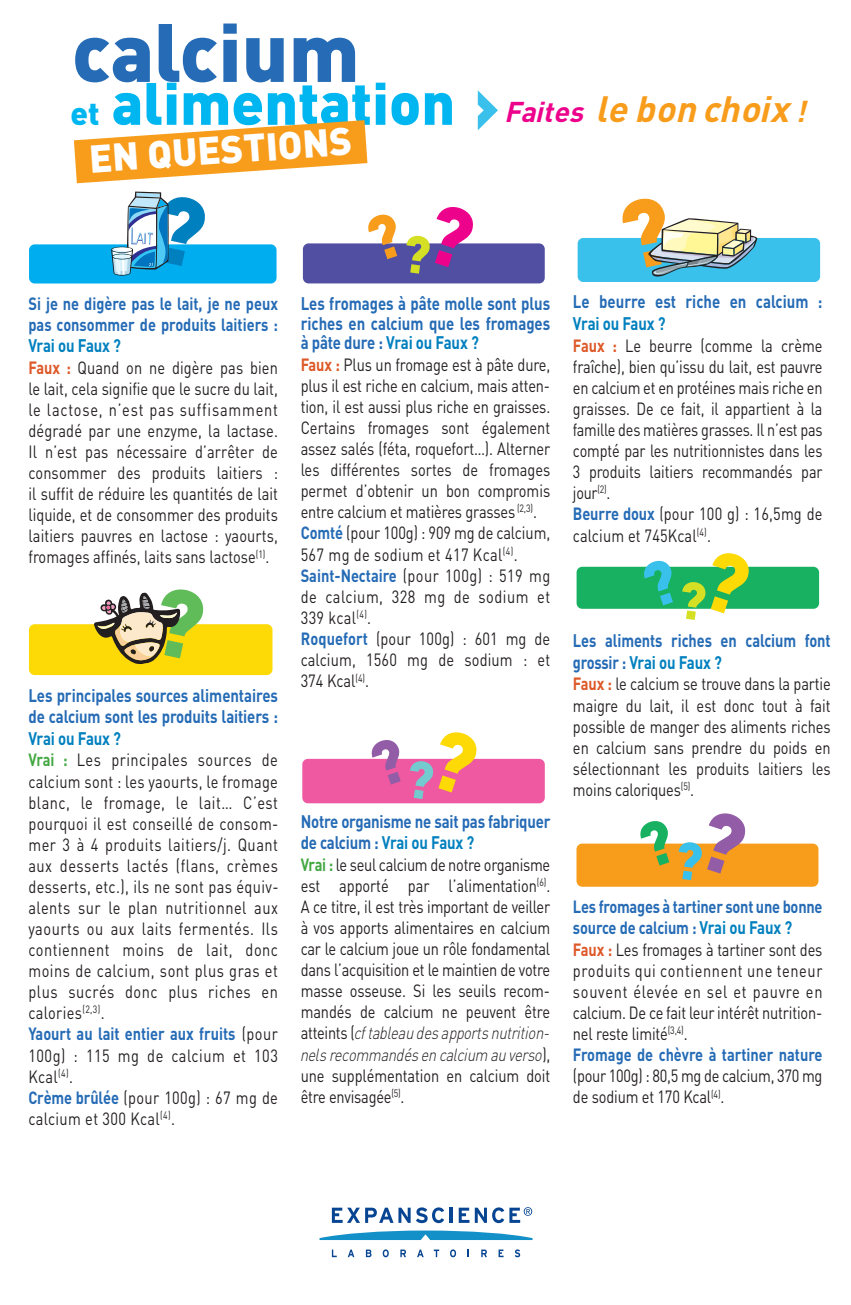
<style>
.page{position:relative;width:851px;height:1305px;background:#fff}
.page>*{position:absolute;margin:0;border:0;box-sizing:border-box;transform-origin:0 0}
.t1{font:900 81.2px "DIN";color:#256bb5}
.t2{font:900 73.8px "DIN";color:#39c1eb}
.t3{font:900 58.6px "DIN";color:#00b6f0}
.t4{font:900 38.4px "DIN";color:#fff}
.t5{font:italic 700 36.2px "DIN";color:#f89c1c}
.t6{font:700 18px/21.6px "DIN";letter-spacing:-.01em;color:#256bb5;scale:.83 1}
.t7{font:700 18px/21.6px "DIN";letter-spacing:-.01em;color:#256bb5;scale:.81 1}
.t8{font:700 18px "DIN";letter-spacing:-.01em;color:#0080be;scale:.83 1}
.t9{font:17.6px/21px "DIN";color:#231f20;scale:.83 1}
.t10{font:17.6px/21px "DIN";letter-spacing:.035em;color:#231f20;scale:.83 1}
.t11{font:700 17.6px/21px "DIN";color:#256bb5;scale:.83 1}
.t12{font:17.6px/21px "DIN";letter-spacing:-.02em;color:#231f20;scale:.83 1}
.s1{font-size:31.6px}
.s2{font-size:28.2px;color:#ed028c}
.s3{font-size:29.8px}
.s4{font-weight:700;color:#dd5827}
.s5{font-weight:700;color:#43a842}
.s6{font-weight:700;color:#256bb5}
.s7{color:#0080be}
.s8{font-weight:300;font-style:italic}
.s9{font-weight:700;font-size:18px;color:#0080be}
</style>
<div class="page">
<svg style="left:332px;top:1207px;width:78px;height:15px"></svg>
<svg style="left:416px;top:1207px;width:28px;height:15px"></svg>
<hr style="left:449px;top:1207px;width:3px;height:15px;background:#074592">
<svg style="left:458px;top:1207px;width:11px;height:15px"></svg>
<svg style="left:319px;top:1230px;width:213px;height:9px"></svg>
<svg style="left:332px;top:1249px;width:5px;height:7px"></svg>
<svg style="left:348px;top:1249px;width:6px;height:7px"></svg>
<svg style="left:366px;top:1249px;width:5px;height:7px"></svg>
<svg style="left:383px;top:1249px;width:6px;height:7px"></svg>
<svg style="left:400px;top:1249px;width:6px;height:7px"></svg>
<svg style="left:417px;top:1249px;width:6px;height:7px"></svg>
<svg style="left:434px;top:1249px;width:5px;height:7px"></svg>
<svg style="left:450px;top:1249px;width:6px;height:7px"></svg>
<svg style="left:481px;top:1249px;width:6px;height:7px"></svg>
<svg style="left:498px;top:1249px;width:5px;height:7px"></svg>
<svg style="left:514px;top:1249px;width:6px;height:7px"></svg>
<svg style="left:475px;top:1207px;width:57px;height:15px"></svg>
<div style="left:577px;top:238px;width:243px;height:44px;background:#39c1eb;border-radius:6px"></div>
<div style="left:302px;top:758px;width:243px;height:45px;background:#ef59a1;border-radius:6px"></div>
<div style="left:303px;top:243px;width:241px;height:40px;background:#504fa1;border-radius:6px"></div>
<div style="left:29px;top:244px;width:247px;height:39px;background:#00aeef;border-radius:6px"></div>
<div style="left:576px;top:843px;width:242px;height:43px;background:#f89c1c;border-radius:6px"></div>
<div style="left:576px;top:566px;width:243px;height:42px;background:#18b061;border-radius:6px"></div>
<div style="left:29px;top:624px;width:243px;height:51px;background:#fdd905;border-radius:6px"></div>
<svg style="left:74px;top:120px;width:293px;height:63px"></svg>
<svg style="left:365px;top:243px;width:112px;height:1px"></svg>
<svg style="left:637px;top:843px;width:112px;height:1px"></svg>
<svg style="left:368px;top:758px;width:113px;height:1px"></svg>
<svg style="left:640px;top:566px;width:113px;height:43px"></svg>
<svg style="left:111px;top:191px;width:97px;height:84px"></svg>
<img style="left:648px;top:218px;width:109px;height:58px">
<svg style="left:94px;top:592px;width:113px;height:72px"></svg>
<h1 class="t1" style="left:72px;top:24px;width:289px">calcium</h1>
<h3 class="t3" style="left:71px;top:83px;width:386px"><span class="s1">et</span> alimentation</h3>
<h3 class="t4" style="left:88px;top:145px;width:265px;rotate:-4deg">EN QUESTIONS</h3>
<h2 class="t2" style="left:473px;top:78px;width:28px">›</h2>
<h3 class="t5" style="left:506px;top:95px;width:303px"><span class="s2">Faites</span> le bon choix <span class="s3">!</span></h3>
<p class="t11" style="left:28px;top:294px;width:302px">Si je ne digère pas le lait, je ne peux pas consommer de produits laitiers :</p>
<p class="t8" style="left:28px;top:339px;width:113px">Vrai ou Faux ?</p>
<p class="t9" style="left:28px;top:359px;width:302px;text-align:justify"><span class="s4">Faux :</span> Quand on ne digère pas bien le lait, cela signifie que le sucre du lait, le lactose, n’est pas suffisamment dégradé par une enzyme, la lactase.<br>Il n’est pas nécessaire d’arrêter de consommer des produits laitiers : il suffit de réduire les quantités de lait liquide, et de consommer des produits laitiers pauvres en lactose : yaourts, fromages affinés, laits sans lactose<sup>(1)</sup>.</p>
<p class="t6" style="left:28px;top:686px;width:302px">Les principales sources alimentaires de calcium sont les produits laitiers :</p>
<p class="t8" style="left:28px;top:731px;width:113px">Vrai ou Faux ?</p>
<p class="t10" style="left:28px;top:751px;width:303px"><span class="s5">Vrai :</span> Les principales sources de calcium sont : les yaourts, le fromage blanc, le fromage, le lait… C’est pourquoi il est conseillé de consom&shy;mer 3 à 4 produits laitiers/j. Quant aux desserts lactés (flans, crèmes desserts, etc.), ils ne sont pas équiv&shy;alents sur le plan nutritionnel aux yaourts ou aux laits fermentés. Ils contiennent moins de lait, donc moins de calcium, sont plus gras et plus sucrés donc plus riches en calories<sup>(2,3)</sup>.<br><span class="s6">Yaourt au lait entier aux fruits</span> (pour<br>100g) : 115 mg de calcium et 103<br>Kcal<sup>(4)</sup>.<br><span class="s6">Crème brûlée</span> (pour 100g) : 67 mg de calcium et 300 Kcal<sup>(4)</sup>.</p>
<p class="t6" style="left:301px;top:295px;width:302px;line-height:19.6px;text-align:justify">Les fromages à pâte molle sont plus riches en calcium que les fromages à pâte dure : <span class="s7">Vrai ou Faux ?</span></p>
<p class="t9" style="left:301px;top:356px;width:302px"><span class="s4">Faux :</span> Plus un fromage est à pâte dure, plus il est riche en calcium, mais atten&shy;tion, il est aussi plus riche en graisses.<br>Certains fromages sont également assez salés (féta, roquefort…). Alterner les différentes sortes de fromages permet d’obtenir un bon compromis entre calcium et matières grasses <sup>(2,3)</sup>.<br><span class="s6">Comté</span> (pour 100g) : 909 mg de calcium,<br>567 mg de sodium et 417 Kcal<sup>(4)</sup>.<br><span class="s6">Saint-Nectaire</span> (pour 100g) : 519 mg de calcium, 328 mg de sodium et<br>339 kcal<sup>(4)</sup>.<br><span class="s6">Roquefort</span> (pour 100g) : 601 mg de calcium, 1560 mg de sodium : et<br>374 Kcal<sup>(4)</sup>.</p>
<p class="t6" style="left:301px;top:812px;width:302px">Notre organisme ne sait pas fabriquer de calcium : <span class="s7">Vrai ou Faux ?</span></p>
<p class="t9" style="left:301px;top:855px;width:302px;text-align:justify"><span class="s5">Vrai :</span> le seul calcium de notre organisme est apporté par l’alimentation<sup>(6)</sup>.<br>A ce titre, il est très important de veiller à vos apports alimentaires en calcium car le calcium joue un rôle fondamental dans l’acquisition et le maintien de votre masse osseuse. Si les seuils recom&shy;mandés de calcium ne peuvent être atteints (<span class="s8">cf tableau des apports nutrition&shy;nels recommandés en calcium au verso</span>), une supplémentation en calcium doit être envisagée<sup>(5)</sup>.</p>
<p class="t6" style="left:573px;top:293px;width:302px">Le beurre est riche en calcium :</p>
<p class="t8" style="left:573px;top:317px;width:113px">Vrai ou Faux ?</p>
<p class="t9" style="left:573px;top:337px;width:302px"><span class="s4">Faux :</span> Le beurre (comme la crème fraîche), bien qu’issu du lait, est pauvre en calcium et en protéines mais riche en graisses. De ce fait, il appartient à la famille des matières grasses. Il n’est pas compté par les nutritionnistes dans les 3 produits laitiers recommandés par jour<sup>(2)</sup>.<br><span class="s6">Beurre doux</span> (pour 100 g) : 16,5mg de calcium et 745Kcal<sup>(4)</sup>.</p>
<p class="t7" style="left:573px;top:631px;width:320px">Les aliments riches en calcium font grossir : <span class="s7">Vrai ou Faux ?</span></p>
<p class="t9" style="left:573px;top:675px;width:312px;text-align:justify"><span class="s4">Faux :</span> le calcium se trouve dans la partie maigre du lait, il est donc tout à fait possible de manger des aliments riches en calcium sans prendre du poids en sélectionnant les produits laitiers les moins caloriques<sup>(5)</sup>.</p>
<p class="t9" style="left:573px;top:897px;width:302px"><span class="s6">Les fromages à tartiner sont une bonne source de calcium :</span> <span class="s9">Vrai ou Faux ?<br></span><span class="s4">Faux :</span> Les fromages à tartiner sont des produits qui contiennent une teneur souvent élevée en sel et pauvre en calcium. De ce fait leur intérêt nutrition&shy;nel reste limité<sup>(3,4)</sup>.<br><span class="s6">Fromage de chèvre à tartiner nature</span></p>
<p class="t12" style="left:573px;top:1067px;width:302px">(pour 100g) : 80,5 mg de calcium, 370 mg de sodium et 170 Kcal<sup>(4)</sup>.</p>
</div>
